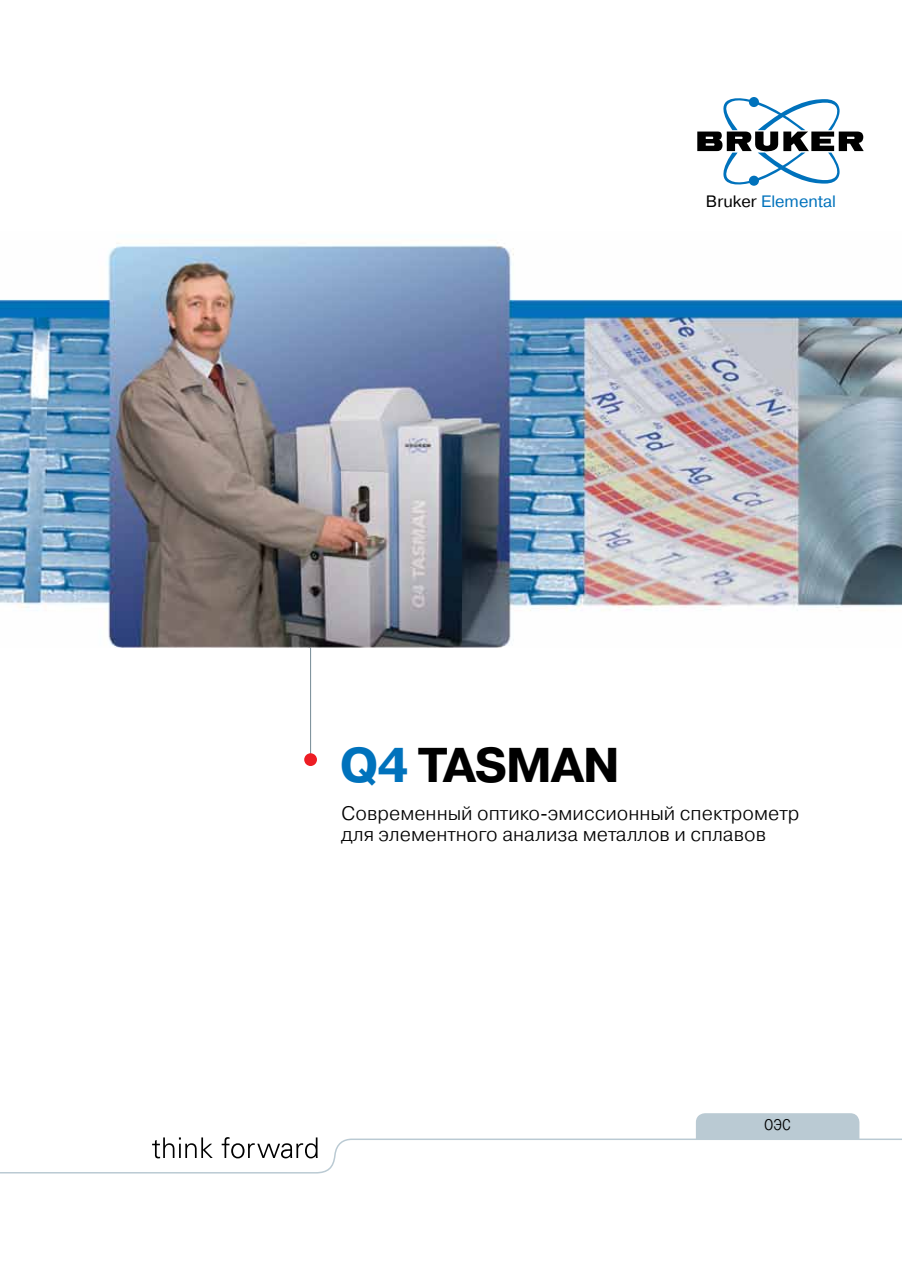
<style>
.page{position:relative;width:902px;height:1263px;background:#fff}
.page>*{position:absolute;margin:0;border:0;box-sizing:border-box;transform-origin:0 0}
.t1{font:700 48.75px "Pragmatica";letter-spacing:-.03em;color:#000}
.t2{font:300 19.5px/21px "Pragmatica";color:#000}
.t3{font:16.5px "Pragmatica";color:#0072bc}
.t4{font:300 15.3px "Pragmatica Cond";color:#000}
.s1{color:#000}
.s2{color:#0072bc}
</style>
<div class="page">
<hr style="left:310px;top:628px;width:1px;height:127px;background:#748a96">
<div style="left:304px;top:753px;width:13px;height:13px;background:#ed1d24;border-radius:50%"></div>
<svg style="left:697px;top:97px;width:166px;height:89px"></svg>
<svg style="left:0;top:1113px;width:901px;height:61px"></svg>
<img style="left:0;top:243px;width:901px;height:404px">
<p class="t3" style="left:706px;top:191px;width:132px"><span class="s1">Bruker</span> Elemental</p>
<h1 class="t1" style="left:340px;top:733px;width:282px"><span class="s2">Q4</span> TASMAN</h1>
<p class="t2" style="left:341px;top:802px;width:459px">Современный оптико-эмиссионный спектрометр для элементного анализа металлов и сплавов</p>
<p class="t4" style="left:764px;top:1116px;width:28px">ОЭС</p>
</div>
